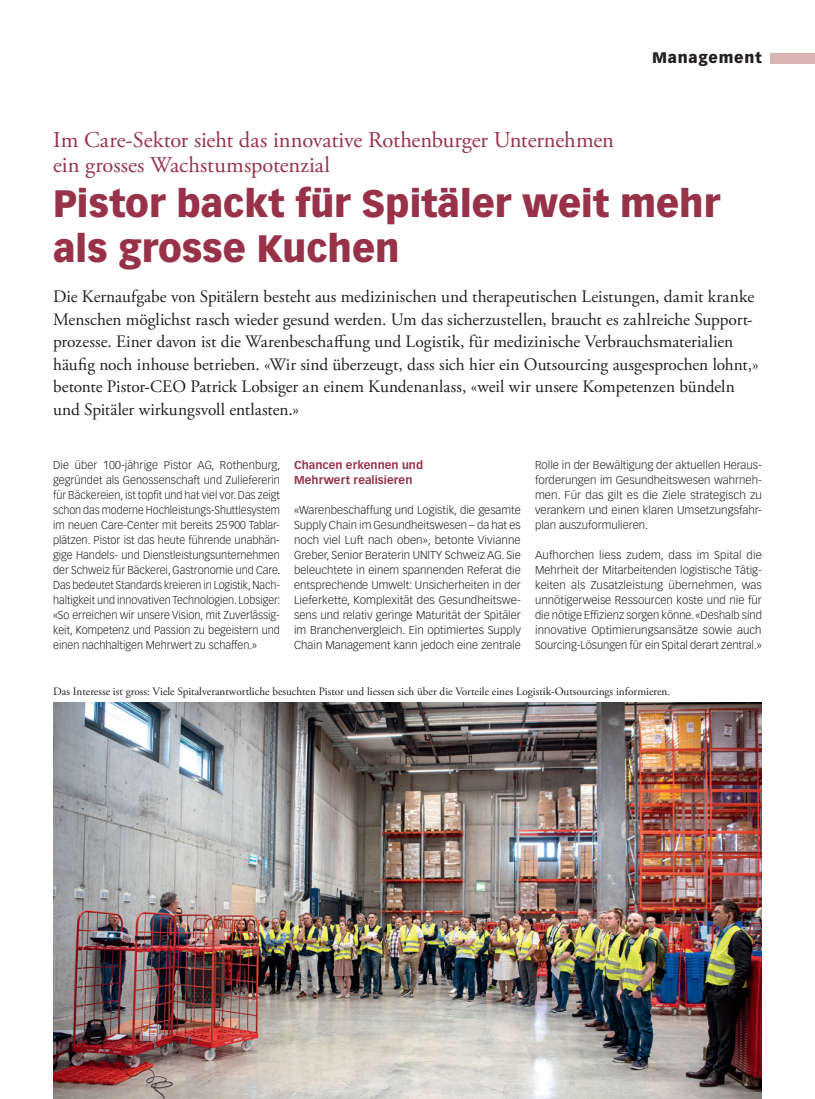
<style>
.page{position:relative;width:815px;height:1099px;background:#fff}
.page>*{position:absolute;margin:0;border:0;box-sizing:border-box;transform-origin:0 0}
.Titel_MM{font:900 37.5px/45px "Vectora LT Std";color:#983249}
.Obertitel_MM{font:22.5px/25px "Adobe Garamond Pro";color:#983249}
.Lead{font:17.5px/22.5px "Adobe Garamond Pro";color:#231f20}
.t1{font:900 15px "Vectora LT Std";letter-spacing:.05em;color:#231f20}
.Lauftext{font:300 11.25px/15px "Vectora LT Std";color:#231f20;text-align:justify}
.Legende{font:11.25px "Adobe Garamond Pro";color:#231f20}
.ZT_MM{font:700 11.25px/15px "Vectora LT Std";letter-spacing:.005em;color:#983249}
</style>
<div class="page">
<div style="left:770px;top:53px;width:45px;height:10px;background:#d9b4b3"></div>
<img style="left:53px;top:702px;width:709px;height:396px">
<h3 class="t1" style="left:652px;top:49px;width:111px">Management</h3>
<p class="Obertitel_MM" style="left:53px;top:128px;width:562px">Im Care-Sektor sieht das innovative Rothenburger Unternehmen ein grosses Wachstumspotenzial</p>
<p class="Titel_MM" style="left:53px;top:180px;width:668px">Pistor backt für Spitäler weit mehr als grosse Kuchen</p>
<p class="Lead" style="left:53px;top:286px;width:707px">Die Kernaufgabe von Spitälern besteht aus medizinischen und therapeutischen Leistungen, damit kranke Menschen möglichst rasch wieder gesund werden. Um das sicherzustellen, braucht es zahlreiche Support&shy;prozesse. Einer davon ist die Warenbeschaffung und Logistik, für medizinische Verbrauchsmaterialien häufig noch inhouse betrieben. «Wir sind überzeugt, dass sich hier ein Outsourcing ausgesprochen lohnt,» betonte Pistor-CEO Patrick Lobsiger an einem Kundenanlass, «weil wir unsere Kompetenzen bündeln und Spitäler wirkungsvoll entlasten.»</p>
<p class="Lauftext" style="left:53px;top:458px;width:229px">Die über 100-jährige Pistor AG, Rothenburg, gegründet als Genossenschaft und Zuliefererin für Bäckereien, ist topfit und hat viel vor. Das zeigt schon das moderne Hochleistungs-Shuttlesystem im neuen Care-Center mit bereits 25900 Tablar&shy;plätzen. Pistor ist das heute führende unabhän&shy;gige Handels- und Dienstleistungsunternehmen der Schweiz für Bäckerei, Gastronomie und Care.<br>Das bedeutet Standards kreieren in Logistik, Nach&shy;haltigkeit und innovativen Technologien. Lobsiger: «So erreichen wir unsere Vision, mit Zuverlässig&shy;keit, Kompetenz und Passion zu begeistern und einen nachhaltigen Mehrwert zu schaffen.»</p>
<p class="ZT_MM" style="left:294px;top:458px;width:131px">Chancen erkennen und<br>Mehrwert realisieren</p>
<p class="Lauftext" style="left:535px;top:458px;width:228px">Rolle in der Bewältigung der aktuellen Heraus&shy;forderungen im Gesundheitswesen wahrneh&shy;men. Für das gilt es die Ziele strategisch zu verankern und einen klaren Umsetzungsfahr&shy;plan auszuformulieren.</p>
<p class="Lauftext" style="left:535px;top:548px;width:228px">Aufhorchen liess zudem, dass im Spital die Mehrheit der Mitarbeitenden logistische Tätig&shy;keiten als Zusatzleistung übernehmen, was unnötigerweise Ressourcen koste und nie für die nötige Effizienz sorgen könne. «Deshalb sind innovative Optimierungsansätze sowie auch Sourcing-Lösungen für ein Spital derart zentral.»</p>
<p class="Legende" style="left:53px;top:684px;width:619px">Das Interesse ist gross: Viele Spitalverantwortliche besuchten Pistor und liessen sich über die Vorteile eines Logistik-Outsourcings informieren.</p>
<p class="Lauftext" style="left:294px;top:503px;width:228px">«Warenbeschaffung und Logistik, die gesamte Supply Chain im Gesundheitswesen – da hat es noch viel Luft nach oben», betonte Vivianne Greber, Senior Beraterin UNITY Schweiz AG. Sie beleuchtete in einem spannenden Referat die entsprechende Umwelt: Unsicherheiten in der Lieferkette, Komplexität des Gesundheitswe&shy;sens und relativ geringe Maturität der Spitäler im Branchenvergleich. Ein optimiertes Supply Chain Management kann jedoch eine zentrale</p>
</div>
